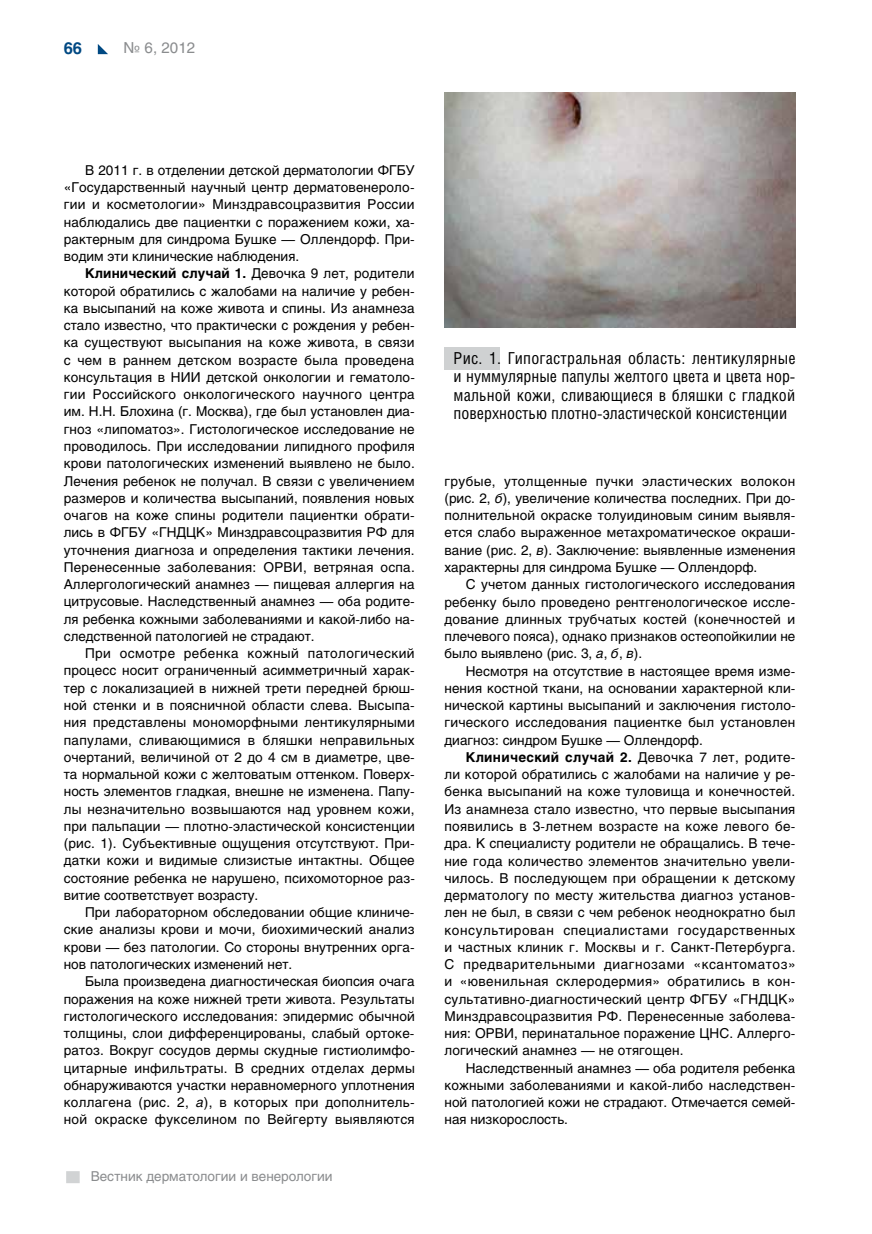
<style>
.page{position:relative;width:872px;height:1234px;background:#fff}
.page>*{position:absolute;margin:0;border:0;box-sizing:border-box;transform-origin:0 0}
.t1{font:16.5px/18.1px "Helios Cond C";color:#000;text-align:justify}
.t2{font:700 16.5px "Helios C";color:#004983}
.t3{font:15px "Helios C";color:#8a8c8e}
.t4{font:13.5px/17.2px "Helios C";color:#000;text-align:justify}
.t5{font:13.5px "Helios C";color:#8a8c8e}
.s1{font-weight:700}
.s2{font-style:italic}
</style>
<div class="page">
<div style="left:66px;top:1170px;width:14px;height:12px;background:#d1d3d4"></div>
<svg style="left:98px;top:44px;width:10px;height:10px"></svg>
<img style="left:444px;top:93px;width:351px;height:234px">
<div style="left:444px;top:347px;width:56px;height:22px;background:#cfd1d2"></div>
<p class="t2" style="left:64px;top:38px;width:20px">66</p>
<p class="t3" style="left:124px;top:39px;width:73px">№ 6, 2012</p>
<p class="t4" style="left:64px;top:161px;width:352px;text-align:left;text-indent:21px">В 2011 г. в отделении детской дерматологии ФГБУ «Государственный научный центр дерматовенероло&shy;гии и косметологии» Минздравсоцразвития России наблюдались две пациентки с поражением кожи, ха&shy;рактерным для синдрома Бушке — Оллендорф. При&shy;водим эти клинические наблюдения.</p>
<p class="t4" style="left:64px;top:265px;width:352px;text-indent:21px"><span class="s1">Клинический случай 1.</span> Девочка 9 лет, родители которой обратились с жалобами на наличие у ребен&shy;ка высыпаний на коже живота и спины. Из анамнеза стало известно, что практически с рождения у ребен&shy;ка существуют высыпания на коже живота, в связи с чем в раннем детском возрасте была проведена консультация в НИИ детской онкологии и гематоло&shy;гии Российского онкологического научного центра им. Н.Н. Блохина (г. Москва), где был установлен диа&shy;гноз «липоматоз». Гистологическое исследование не проводилось. При исследовании липидного профиля крови патологических изменений выявлено не было.<br>Лечения ребенок не получал. В связи с увеличением размеров и количества высыпаний, появления новых очагов на коже спины родители пациентки обрати&shy;лись в ФГБУ «ГНДЦК» Минздравсоцразвития РФ для уточнения диагноза и определения тактики лечения.<br>Перенесенные заболевания: ОРВИ, ветряная оспа.<br>Аллергологический анамнез — пищевая аллергия на цитрусовые. Наследственный анамнез — оба родите&shy;ля ребенка кожными заболеваниями и какой-либо на&shy;следственной патологией не страдают.</p>
<p class="t4" style="left:64px;top:644px;width:352px;text-indent:21px">При осмотре ребенка кожный патологический процесс носит ограниченный асимметричный харак&shy;тер с локализацией в нижней трети передней брюш&shy;ной стенки и в поясничной области слева. Высыпа&shy;ния представлены мономорфными лентикулярными папулами, сливающимися в бляшки неправильных очертаний, величиной от 2 до 4 см в диаметре, цве&shy;та нормальной кожи с желтоватым оттенком. Поверх&shy;ность элементов гладкая, внешне не изменена. Папу&shy;лы незначительно возвышаются над уровнем кожи, при пальпации — плотно-эластической консистенции (рис. 1). Субъективные ощущения отсутствуют. При&shy;датки кожи и видимые слизистые интактны. Общее состояние ребенка не нарушено, психомоторное раз&shy;витие соответствует возрасту.</p>
<p class="t4" style="left:64px;top:903px;width:352px;text-indent:21px">При лабораторном обследовании общие клиниче&shy;ские анализы крови и мочи, биохимический анализ крови — без патологии. Со стороны внутренних орга&shy;нов патологических изменений нет.</p>
<p class="t4" style="left:64px;top:972px;width:353px;text-indent:21px">Была произведена диагностическая биопсия очага поражения на коже нижней трети живота. Результаты гистологического исследования: эпидермис обычной толщины, слои дифференцированы, слабый ортоке&shy;ратоз. Вокруг сосудов дермы скудные гистиолимфо&shy;цитарные инфильтраты. В средних отделах дермы обнаруживаются участки неравномерного уплотнения коллагена (рис. 2, <span class="s2">а</span>), в которых при дополнитель&shy;ной окраске фукселином по Вейгерту выявляются</p>
<p class="t5" style="left:91px;top:1168px;width:243px">Вестник дерматологии и венерологии</p>
<p class="t1" style="left:453px;top:349px;width:343px">Рис. 1. Гипогастральная область: лентикулярные и нуммулярные папулы желтого цвета и цвета нор&shy;мальной кожи, сливающиеся в бляшки с гладкой поверхностью плотно-эластической консистенции</p>
<p class="t4" style="left:444px;top:472px;width:352px">грубые, утолщенные пучки эластических волокон (рис. 2, <span class="s2">б</span>), увеличение количества последних. При до&shy;полнительной окраске толуидиновым синим выявля&shy;ется слабо выраженное метахроматическое окраши&shy;вание (рис. 2, <span class="s2">в</span>). Заключение: выявленные изменения характерны для синдрома Бушке — Оллендорф.</p>
<p class="t4" style="left:444px;top:575px;width:352px;text-indent:21px">С учетом данных гистологического исследования ребенку было проведено рентгенологическое иссле&shy;дование длинных трубчатых костей (конечностей и плечевого пояса), однако признаков остеопойкилии не было выявлено (рис. 3, <span class="s2">а</span>, <span class="s2">б</span>, <span class="s2">в</span>).</p>
<p class="t4" style="left:444px;top:662px;width:352px;text-indent:21px">Несмотря на отсутствие в настоящее время изме&shy;нения костной ткани, на основании характерной кли&shy;нической картины высыпаний и заключения гистоло&shy;гического исследования пациентке был установлен диагноз: синдром Бушке — Оллендорф.</p>
<p class="t4" style="left:444px;top:748px;width:352px;text-indent:21px"><span class="s1">Клинический случай 2.</span> Девочка 7 лет, родите&shy;ли которой обратились с жалобами на наличие у ре&shy;бенка высыпаний на коже туловища и конечностей.<br>Из анамнеза стало известно, что первые высыпания появились в 3-летнем возрасте на коже левого бе&shy;дра. К специалисту родители не обращались. В тече&shy;ние года количество элементов значительно увели&shy;чилось. В последующем при обращении к детскому дерматологу по месту жительства диагноз установ&shy;лен не был, в связи с чем ребенок неоднократно был консультирован специалистами государственных и частных клиник г. Москвы и г. Санкт-Петербурга.<br>С предварительными диагнозами «ксантоматоз» и «ювенильная склеродермия» обратились в кон&shy;сультативно-диагностический центр ФГБУ «ГНДЦК» Минздравсоцразвития РФ. Перенесенные заболева&shy;ния: ОРВИ, перинатальное поражение ЦНС. Аллерго&shy;логический анамнез — не отягощен.</p>
<p class="t4" style="left:444px;top:1058px;width:352px;text-indent:21px">Наследственный анамнез — оба родителя ребенка кожными заболеваниями и какой-либо наследствен&shy;ной патологией кожи не страдают. Отмечается семей&shy;ная низкорослость.</p>
</div>
